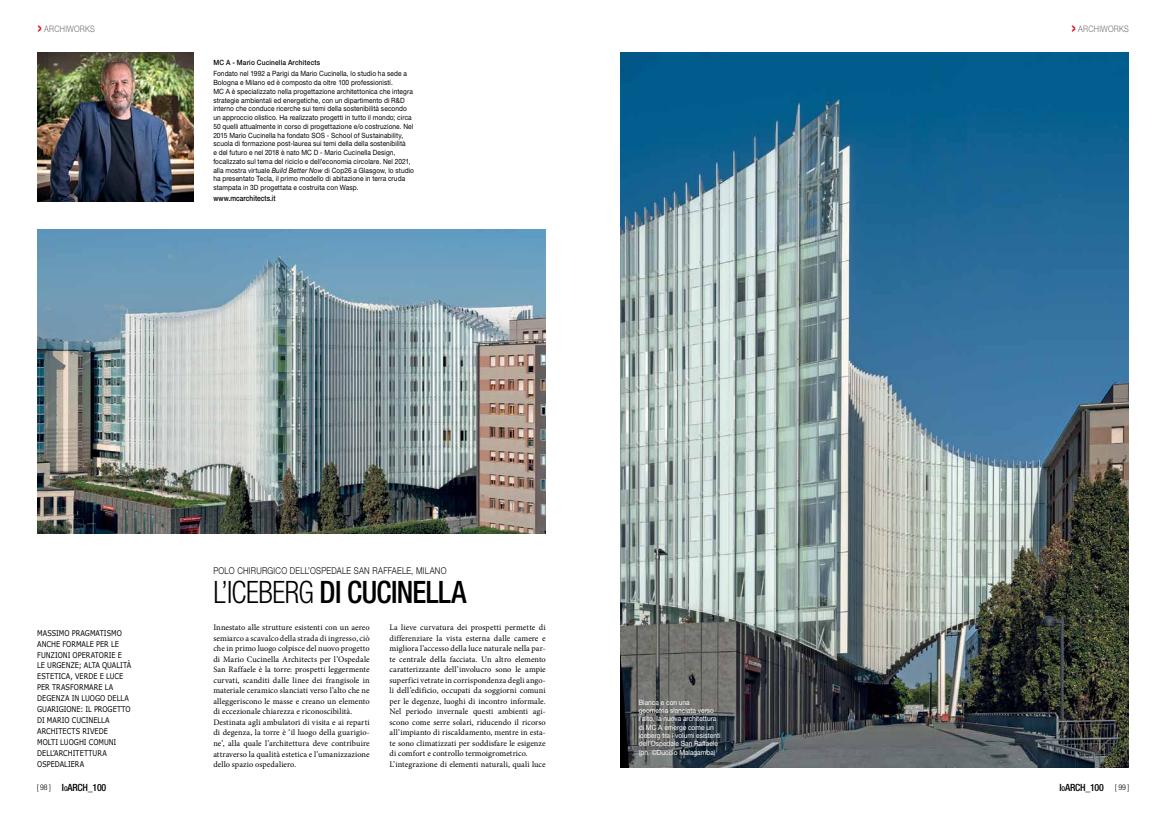
<style>
.page{position:relative;width:1166px;height:829px;background:#fff}
.page>*{position:absolute;margin:0;border:0;box-sizing:border-box;transform-origin:0 0}
.t1{font:500 condensed 30.89px "Helvetica Neue LT Std";letter-spacing:-.02em;color:#000;scale:.93 1}
.t2{font:500 20.12px "Helvetica Neue LT Std";color:#d2232a}
.t3{font:500 condensed 9.97px "Helvetica Neue LT Std";letter-spacing:-.02em;color:#000}
.t4{font:300 9.45px "Helvetica Neue LT Std";letter-spacing:.03em;color:#000;scale:.83 1}
.t5{font:300 8.92px "Helvetica Neue LT Std";letter-spacing:.02em;color:#6d6e71;scale:.83 1}
.t6{font:8.31px/10.5px "Minion Pro";letter-spacing:.01em;color:#000}
.t7{font:7.88px/10.9px "Verdana";color:#000;scale:.83 1}
.t8{font:500 7.88px "Helvetica Neue LT Std";letter-spacing:.005em;color:#000;scale:.83 1}
.t9{font:300 condensed 7.88px "Helvetica Neue LT Std";color:#000}
.t10{font:7.17px/8.8px "Helvetica Neue LT Std";letter-spacing:.01em;color:#000;scale:.91 1}
.t11{font:7.17px/8.3px "Helvetica Neue LT Std";color:#fff;scale:.91 1}
.t12{font:500 7.17px "Helvetica Neue LT Std";letter-spacing:.025em;color:#000;scale:.91 1}
.s1{font-style:italic}
.s2{font-weight:300}
.s3{font-size:6.65px}
</style>
<div class="page">
<img style="left:620px;top:53px;width:509px;height:714px">
<img style="left:37px;top:229px;width:509px;height:304px">
<img style="left:37px;top:53px;width:156px;height:148px">
<h2 class="t2" style="left:37px;top:15px;width:7px">›</h2>
<p class="t5" style="left:44px;top:23px;width:7px">ARCHI</p>
<p class="t5" style="left:67px;top:23px;width:33px">WOR KS</p>
<h2 class="t2" style="left:1071px;top:15px;width:7px">›</h2>
<p class="t5" style="left:1078px;top:23px;width:7px">ARCHI</p>
<p class="t5" style="left:1101px;top:23px;width:33px">WOR KS</p>
<p class="t12" style="left:213px;top:58px;width:119px">MC A - Mario Cucinella Architects</p>
<p class="t10" style="left:213px;top:69px;width:222px">Fondato nel 1992 a Parigi da Mario Cucinella, lo studio ha sede a Bologna e Milano ed è composto da oltre 100 professionisti.<br>MC A è specializzato nella progettazione architettonica che integra strategie ambientali ed energetiche, con un dipartimento di R&amp;D interno che conduce ricerche sui temi della sostenibilità secondo un approccio olistico. Ha realizzato progetti in tutto il mondo; circa 50 quelli attualmente in corso di progettazione e/o costruzione. Nel 2015 Mario Cucinella ha fondato SOS - School of Sustainability, scuola di formazione post-laurea sui temi della della sostenibilità<br>e del futuro e nel 2018 è nato MC D - Mario Cucinella Design, focalizzato sul tema del riciclo e dell’economia circolare. Nel 2021, alla mostra virtuale <span class="s1">Build Better Now</span> di Cop26 a Glasgow, lo studio ha presentato Tecla, il primo modello di abitazione in terra cruda stampata in 3D progettata e costruita con Wasp.</p>
<p class="t8" style="left:213px;top:194px;width:77px">www.mcarchitects.it</p>
<p class="t7" style="left:37px;top:627px;width:115px">MASSIM O PRAGMATISM O<br>ANCHE FORMALE PER LE<br>FUNZIONI OPERATORIE E<br>LE URGENZE; ALTA QUALITÀ<br>ESTETICA, VERDE E LUCE<br>PER TRASFORMARE LA<br>DEGENZA IN LUOGO DELLA<br>GUARIGIONE: IL PROGETTO<br>DI MARIO CUCINELLA<br>ARCHITECTS RIVEDE<br>MOLTI LUOGHI COM UNI<br>DELL’ARCHITETTURA<br>OSPEDALIERA</p>
<p class="t4" style="left:213px;top:564px;width:282px">POLO CHIRURGICO DELL’OSPEDALE SAN RAFFAELE, MILANO</p>
<h1 class="t1" style="left:213px;top:573px;width:274px"><span class="s2">L’ICEBERG</span> DI CUCINELLA</h1>
<p class="t6" style="left:213px;top:622px;width:158px">Innestato alle strutture esistenti con un aereo semiarco a scavalco della strada di ingresso, ciò che in primo luogo colpisce del nuovo progetto di Mario Cucinella Architects per l’Ospedale San Raffaele è la torre: prospetti leggermente curvati, scanditi dalle linee dei frangisole in materiale ceramico slanciati verso l’alto che ne alleggeriscono le masse e creano un elemento di eccezionale chiarezza e riconoscibilità.<br>Destinata agli ambulatori di visita e ai reparti di degenza, la torre è ‘il luogo della guarigio&shy;ne’, alla quale l’architettura deve contribuire attraverso la qualità estetica e l’umanizzazione dello spazio ospedaliero.</p>
<p class="t6" style="left:389px;top:622px;width:158px">La lieve curvatura dei prospetti permette di differenziare la vista esterna dalle camere e migliora l’accesso della luce naturale nella par&shy;te centrale della facciata. Un altro elemento caratterizzante dell’involucro sono le ampie superfici vetrate in corrispondenza degli ango&shy;li dell’edificio, occupati da soggiorni comuni per le degenze, luoghi di incontro informale.<br>Nel periodo invernale questi ambienti agi&shy;scono come serre solari, riducendo il ricorso all’impianto di riscaldamento, mentre in esta&shy;te sono climatizzati per soddisfare le esigenze di comfort e controllo termoigrometrico.<br>L’integrazione di elementi naturali, quali luce</p>
<p class="t11" style="left:639px;top:697px;width:91px">Bianca e con una geometria slanciata verso l’alto, la nuova architettura di MC A emerge come un iceberg tra i volumi esistenti dell’Ospedale San Raffaele (ph. ©Duccio Malagamba)</p>
<p class="t3" style="left:62px;top:781px;width:46px">I<span class="s3">O</span>ARCH_100</p>
<p class="t3" style="left:1059px;top:781px;width:46px">I<span class="s3">O</span>ARCH_100</p>
<p class="t9" style="left:37px;top:782px;width:16px">[ 98 ]</p>
<p class="t9" style="left:1115px;top:782px;width:16px">[ 99 ]</p>
</div>
